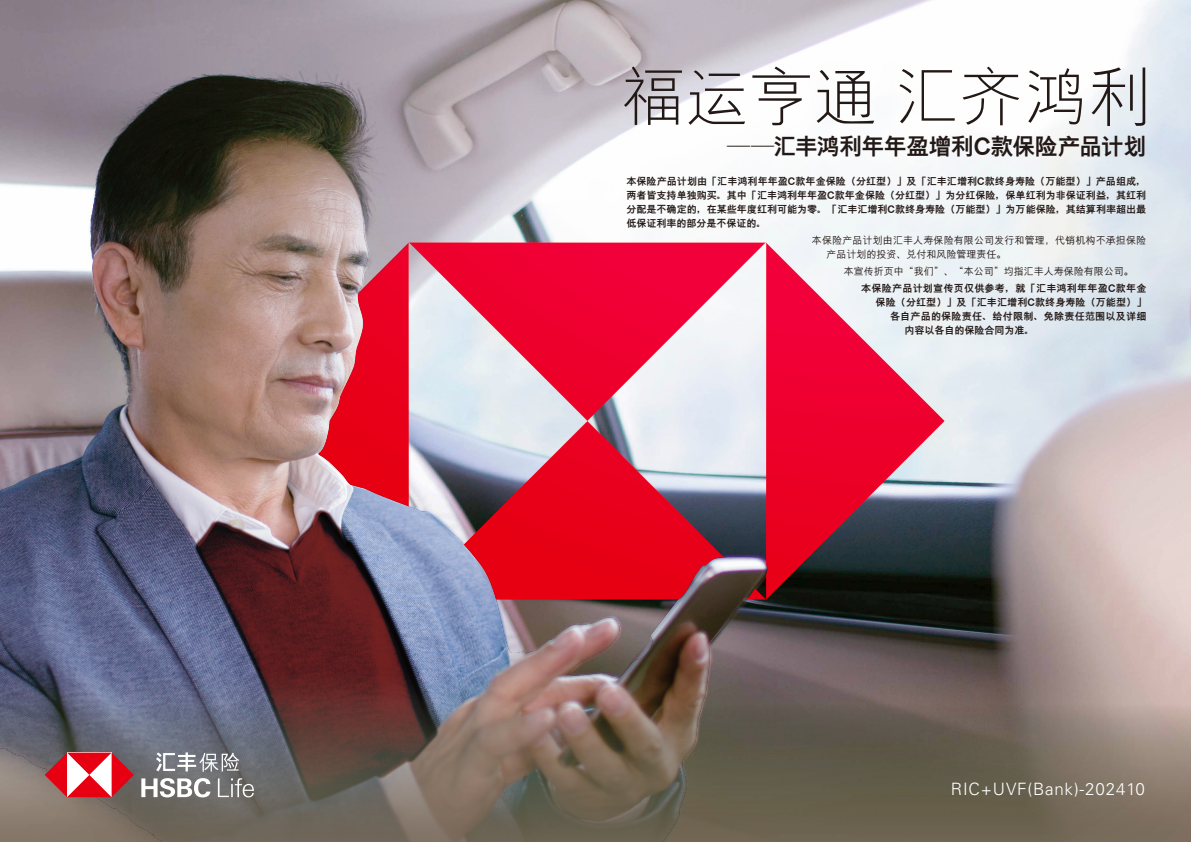
<style>
.page{position:relative;width:1191px;height:842px;background:#fff}
.page>*{position:absolute;margin:0;border:0;box-sizing:border-box;transform-origin:0 0}
.t1{font:300 64px "M Hei PR Cfor HSBC";color:#221815}
.t2{font:800 23px "M Hei PR Cfor HSBC";letter-spacing:-.025em;color:#221815}
.t3{font:300 17px "Univers LT Std";letter-spacing:.05em;color:#fff}
.t4{font:800 10px/14px "M Hei PR Cfor HSBC";letter-spacing:.01em;color:#221815;text-align:justify}
.t5{font:500 10px/14px "M Hei PR Cfor HSBC";color:#221815}
.t6{font:800 10px "M Hei PR Cfor HSBC";letter-spacing:.03em;color:#221815}
</style>
<div class="page">
<img style="left:0;top:48px;width:1190px;height:597px">
<img style="left:37px;top:0;width:1154px;height:643px">
<img style="left:0;top:645px;width:1191px;height:197px">
<svg style="left:45px;top:753px;width:89px;height:44px"></svg>
<svg style="left:141px;top:778px;width:69px;height:19px"></svg>
<svg style="left:218px;top:778px;width:36px;height:19px"></svg>
<svg style="left:156px;top:752px;width:83px;height:20px"></svg>
<h1 class="t1" style="left:621px;top:65px;width:531px">福运亨通 汇齐鸿利</h1>
<h2 class="t2" style="left:727px;top:135px;width:421px">——汇丰鸿利年年盈增利C款保险产品计划</h2>
<p class="t4" style="left:626px;top:174px;width:521px">本保险产品计划由「汇丰鸿利年年盈C款年金保险（分红型）」及「汇丰汇增利C款终身寿险（万能型）」产品组成，两者皆支持单独购买。其中「汇丰鸿利年年盈C款年金保险（分红型）」为分红保险，保单红利为非保证利益，其红利分配是不确定的，在某些年度红利可能为零。「汇丰汇增利C款终身寿险（万能型）」为万能保险，其结算利率超出最低保证利率的部分是不保证的。</p>
<p class="t5" style="left:826px;top:233px;width:321px;text-indent:-14px">本保险产品计划由汇丰人寿保险有限公司发行和管理，代销机构不承担保险产品计划的投资、兑付和风险管理责任。</p>
<p class="t5" style="left:843px;top:264px;width:292px">本宣传折页中“我们”、“本公司”均指汇丰人寿保险有限公司。</p>
<p class="t6" style="left:861px;top:283px;width:287px">本保险产品计划宣传页仅供参考，就「汇丰鸿利年年盈C款年金</p>
<p class="t4" style="left:875px;top:295px;width:272px">保险（分红型）」及「汇丰汇增利C款终身寿险（万能型）」</p>
<p class="t4" style="left:890px;top:309px;width:258px">各自产品的保险责任、给付限制、免除责任范围以及详细</p>
<p class="t4" style="left:904px;top:323px;width:131px">内容以各自的保险合同为准。</p>
<h3 class="t3" style="left:950px;top:778px;width:195px">RIC+UVF(Bank)-202410</h3>
</div>
